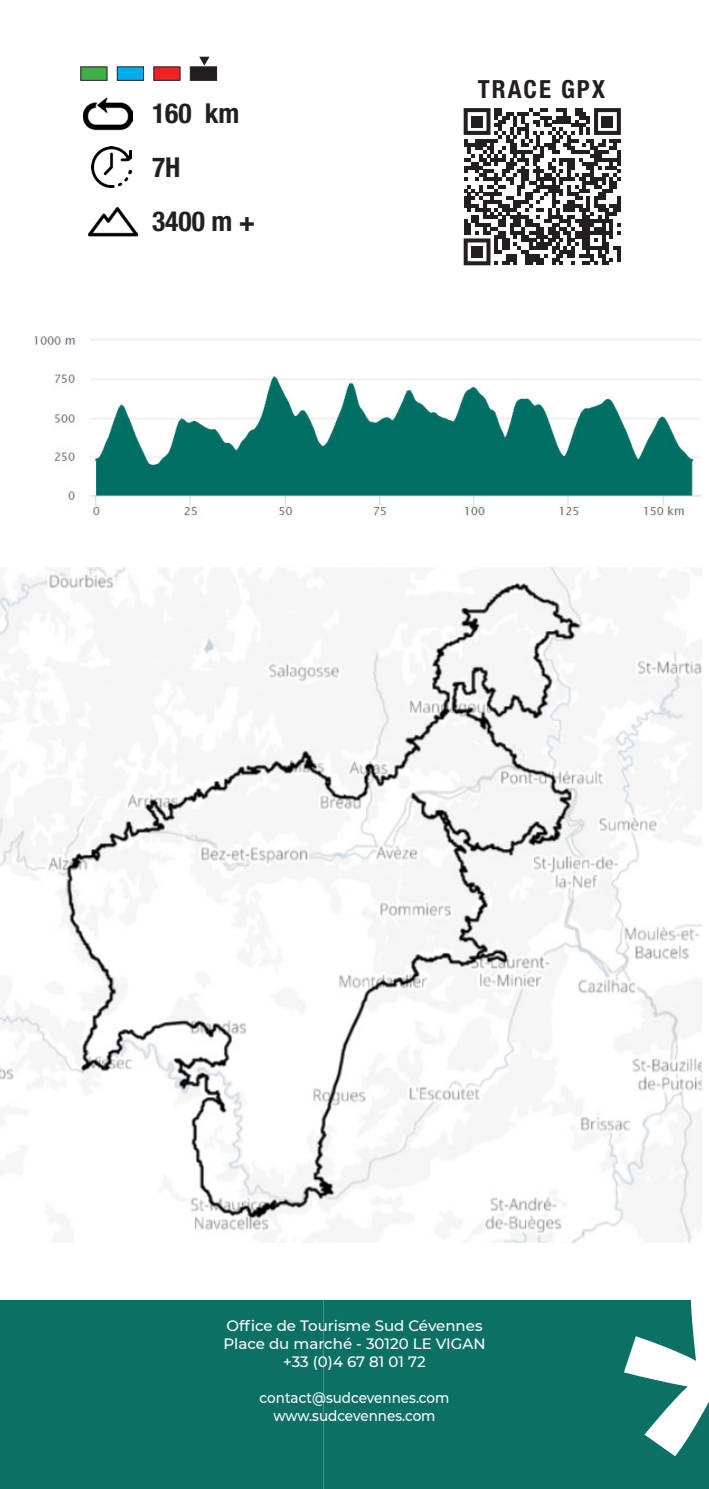
<style>
.page{position:relative;width:709px;height:1489px;background:#fff}
.page>*{position:absolute;margin:0;border:0;box-sizing:border-box;transform-origin:0 0}
.t1{font:700 condensed 27.5px "Helvetica Neue LT Std";color:#231f20}
.t2{font:700 condensed 25px "Helvetica Neue LT Std";letter-spacing:.08em;color:#231f20}
.t3{font:500 15px "Montserrat";color:#fff}
.t4{font:500 15px "Montserrat";color:#fff;scale:.9 1}
</style>
<div class="page">
<img style="left:34px;top:336px;width:668px;height:182px">
<img style="left:0;top:567px;width:701px;height:675px">
<svg style="left:323px;top:1300px;width:386px;height:188px;background:#207b71"></svg>
<div style="left:0;top:1300px;width:323px;height:188px;background:#0d7065"></div>
<img style="left:83px;top:97px;width:49px;height:34px">
<img style="left:91px;top:147px;width:41px;height:41px">
<img style="left:89px;top:207px;width:49px;height:30px">
<svg style="left:463px;top:108px;width:158px;height:157px"></svg>
<div style="left:471px;top:116px;width:12px;height:11px;background:#231f20"></div>
<div style="left:601px;top:116px;width:12px;height:11px;background:#231f20"></div>
<div style="left:471px;top:246px;width:12px;height:12px;background:#231f20"></div>
<svg style="left:80px;top:66px;width:28px;height:15px"></svg>
<svg style="left:116px;top:66px;width:28px;height:15px"></svg>
<svg style="left:153px;top:66px;width:28px;height:15px"></svg>
<svg style="left:189px;top:57px;width:28px;height:24px"></svg>
<p class="t1" style="left:152px;top:97px;width:89px">160 km</p>
<p class="t1" style="left:152px;top:151px;width:30px">7H</p>
<p class="t1" style="left:152px;top:205px;width:105px">3400 m +</p>
<p class="t2" style="left:478px;top:74px;width:129px">TRACE GPX</p>
<p class="t3" style="left:226px;top:1315px;width:257px">Office de Tourisme Sud Cévennes</p>
<p class="t3" style="left:223px;top:1333px;width:264px">Place du marché - 30120 LE VIGAN</p>
<p class="t3" style="left:283px;top:1351px;width:144px">+33 (0)4 67 81 01 72</p>
<p class="t4" style="left:260px;top:1387px;width:212px">contact@sudcevennes.com</p>
<p class="t4" style="left:273px;top:1405px;width:182px">www.sudcevennes.com</p>
</div>
